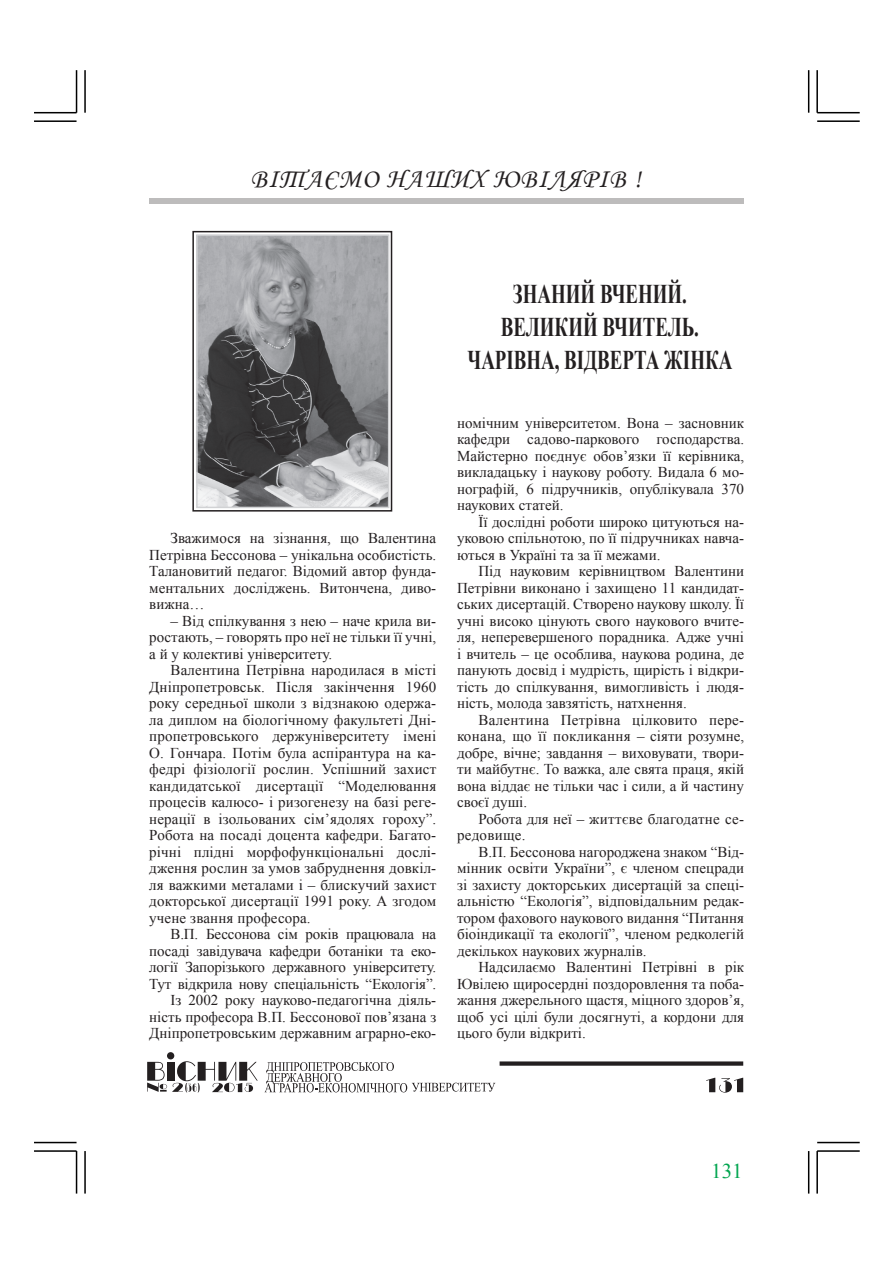
<style>
.page{position:relative;width:893px;height:1263px;background:#fff}
.page>*{position:absolute;margin:0;border:0;box-sizing:border-box;transform-origin:0 0}
.заголовок_статьи{font:700 27px/33px "Times New Roman";color:#231f20;text-align:center;scale:.7 1}
.t1{font:27px "Monotype Corsiva";letter-spacing:.04em;color:#231f20}
.t2{font:21px "Times New Roman";color:#00a54f}
.текст{font:15px/16.5px "Times New Roman";color:#231f20;text-align:justify}
.текст-2{font:15px/16.5px "Times New Roman";letter-spacing:.02em;color:#231f20}
</style>
<div class="page">
<hr style="left:84px;top:70px;width:2px;height:43px;background:#000">
<hr style="left:76px;top:70px;width:1px;height:43px;background:#000">
<hr style="left:34px;top:120px;width:43px;height:2px;background:#000">
<hr style="left:34px;top:112px;width:43px;height:1px;background:#000">
<hr style="left:817px;top:120px;width:43px;height:2px;background:#000">
<hr style="left:817px;top:112px;width:43px;height:1px;background:#000">
<hr style="left:808px;top:70px;width:1px;height:43px;background:#000">
<hr style="left:816px;top:70px;width:2px;height:43px;background:#000">
<hr style="left:808px;top:1151px;width:1px;height:42px;background:#000">
<hr style="left:816px;top:1151px;width:2px;height:42px;background:#000">
<hr style="left:817px;top:1142px;width:43px;height:1px;background:#000">
<hr style="left:817px;top:1150px;width:43px;height:2px;background:#000">
<hr style="left:34px;top:1142px;width:43px;height:1px;background:#000">
<hr style="left:34px;top:1150px;width:43px;height:2px;background:#000">
<hr style="left:84px;top:1151px;width:2px;height:42px;background:#000">
<hr style="left:76px;top:1151px;width:1px;height:42px;background:#000">
<div style="left:149px;top:198px;width:594px;height:5px;background:#bdbcbc"></div>
<div style="left:500px;top:1061px;width:243px;height:5px;background:#231f20"></div>
<div style="left:167px;top:1052px;width:7px;height:7px;background:#231f20;border-radius:50%"></div>
<svg style="left:265px;top:1062px;width:230px;height:30px"></svg>
<svg style="left:147px;top:1061px;width:111px;height:31px"></svg>
<img style="left:199px;top:237px;width:187px;height:268px">
<div style="left:196px;top:234px;width:193px;height:274px;border:2px solid #d1d2d4"></div>
<div style="left:192px;top:231px;width:200px;height:281px;border:2px solid #231f20"></div>
<svg style="left:706px;top:1078px;width:37px;height:14px"></svg>
<h1 class="t1" style="left:251px;top:162px;width:392px">ВІТАЄМО НАШИХ ЮВІЛЯРІВ !</h1>
<p class="текст" style="left:149px;top:529px;width:289px;text-indent:21px">Зважимося на зізнання, що Валентина Петрівна Бессонова – унікальна особистість.<br>Талановитий педагог. Відомий автор фунда&shy;ментальних досліджень. Витончена, диво&shy;вижна…</p>
<p class="текст" style="left:149px;top:612px;width:289px;text-indent:21px">– Від спілкування з нею – наче крила ви&shy;ростають, – говорять про неї не тільки її учні, а й у колективі університету.</p>
<p class="текст" style="left:149px;top:661px;width:289px;text-indent:21px">Валентина Петрівна народилася в місті Дніпропетровськ. Після закінчення 1960 року середньої школи з відзнакою одержа&shy;ла диплом на біологічному факультеті Дні&shy;пропетровського держуніверситету імені</p>
<p class="текст" style="left:149px;top:744px;width:289px">О. Гончара. Потім була аспірантура на ка&shy;федрі фізіології рослин. Успішний захист кандидатської дисертації “Моделювання процесів калюсо- і ризогенезу на базі реге&shy;нерації в ізольованих сім’ядолях гороху”.<br>Робота на посаді доцента кафедри. Багато&shy;річні плідні морфофункціональні дослі&shy;дження рослин за умов забруднення довкіл&shy;ля важкими металами і – блискучий захист докторської дисертації 1991 року. А згодом учене звання професора.</p>
<p class="текст" style="left:149px;top:925px;width:289px;text-indent:21px">В.П. Бессонова сім років працювала на посаді завідувача кафедри ботаніки та еко&shy;логії Запорізького державного університету.<br>Тут відкрила нову спеціальність “Екологія”.</p>
<p class="текст" style="left:149px;top:991px;width:289px;text-indent:21px">Із 2002 року науково-педагогічна діяль&shy;ність професора В.П. Бессонової пов’язана з Дніпропетровським державним аграрно-еко-</p>
<p class="заголовок_статьи" style="left:513px;top:277px;width:250px">ЗНАНИЙ ВЧЕНИЙ.</p>
<p class="заголовок_статьи" style="left:467px;top:310px;width:380px">ВЕЛИКИЙ ВЧИТЕЛЬ.<br>ЧАРІВНА, ВІДВЕРТА ЖІНКА</p>
<p class="текст" style="left:457px;top:414px;width:289px">номічним університетом. Вона – засновник кафедри садово-паркового господарства.<br>Майстерно поєднує обов’язки її керівника, викладацьку і наукову роботу. Видала 6 мо&shy;нографій, 6 підручників, опублікувала 370 наукових статей.</p>
<p class="текст" style="left:457px;top:513px;width:289px;text-indent:21px">Її дослідні роботи широко цитуються на&shy;уковою спільнотою, по її підручниках навча&shy;ються в Україні та за її межами.</p>
<p class="текст" style="left:457px;top:563px;width:289px;text-indent:21px">Під науковим керівництвом Валентини Петрівни виконано і захищено 11 кандидат&shy;ських дисертацій. Створено наукову школу. Її учні високо цінують свого наукового вчите&shy;ля, неперевершеного порадника. Адже учні і вчитель – це особлива, наукова родина, де панують досвід і мудрість, щирість і відкри&shy;тість до спілкування, вимогливість і людя&shy;ність, молода завзятість, натхнення.</p>
<p class="текст" style="left:457px;top:711px;width:289px;text-indent:21px">Валентина Петрівна цілковито пере&shy;конана, що її покликання – сіяти розумне, добре, вічне; завдання – виховувати, твори&shy;ти майбутнє. То важка, але свята праця, якій вона віддає не тільки час і сили, а й частину своєї душі.</p>
<p class="текст-2" style="left:457px;top:810px;width:289px;text-indent:21px">Робота для неї – життєве благодатне се&shy;редовище.</p>
<p class="текст" style="left:457px;top:843px;width:289px;text-indent:21px">В.П. Бессонова нагороджена знаком “Від&shy;мінник освіти України”, є членом спецради зі захисту докторських дисертацій за спеці&shy;альністю “Екологія”, відповідальним редак&shy;тором фахового наукового видання “Питання біоіндикації та екології”, членом редколегій декількох наукових журналів.</p>
<p class="текст" style="left:457px;top:959px;width:289px;text-indent:21px">Надсилаємо Валентині Петрівні в рік Ювілею щиросердні поздоровлення та поба&shy;жання джерельного щастя, міцного здоров’я, щоб усі цілі були досягнуті, а кордони для цього були відкриті.</p>
<p class="t2" style="left:711px;top:1157px;width:33px">131</p>
</div>
